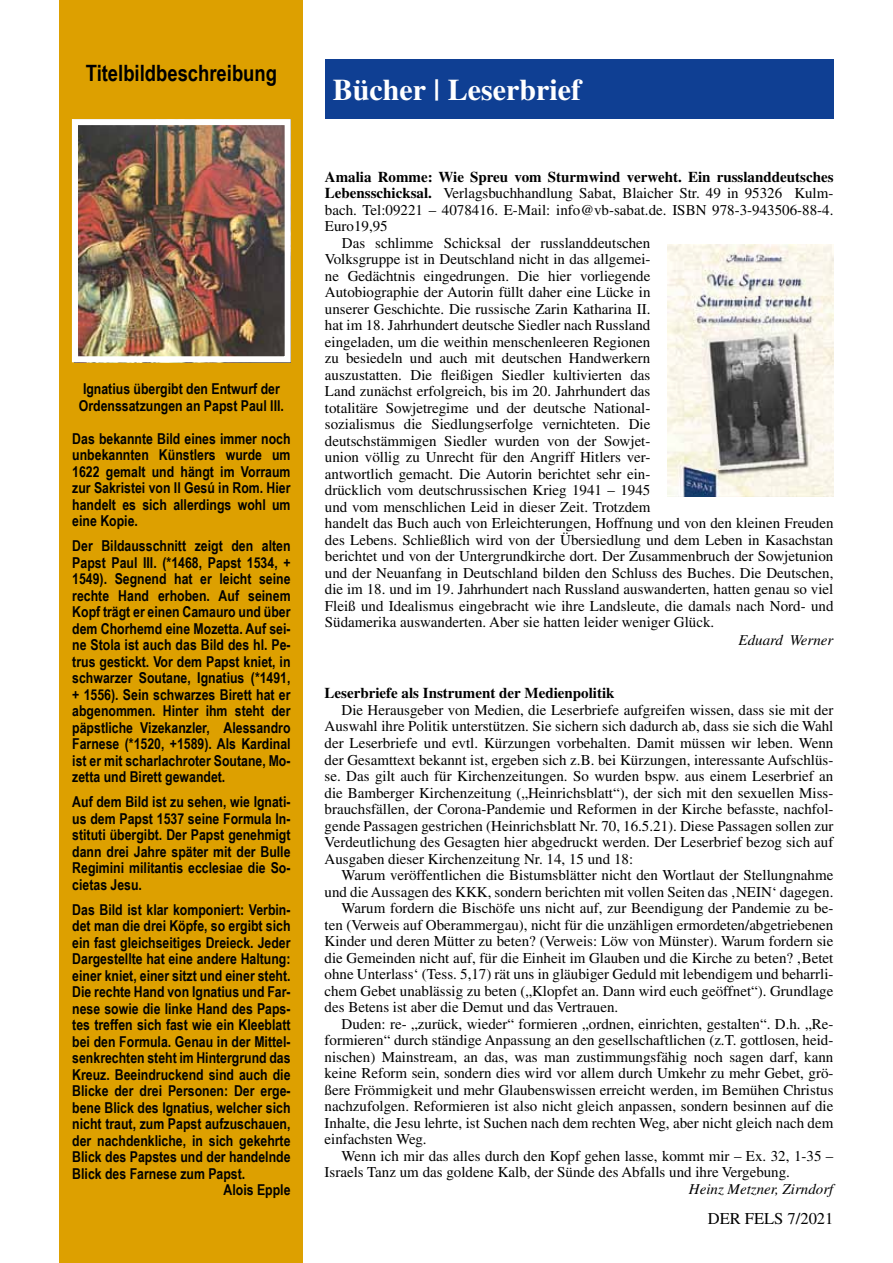
<style>
.page{position:relative;width:893px;height:1263px;background:#fff}
.page>*{position:absolute;margin:0;border:0;box-sizing:border-box;transform-origin:0 0}
.t1{font:700 30px "Times";color:#fff}
.t2{font:700 22.5px "Arial Narrow";color:#000}
.t3{font:16.5px "Times";color:#000}
.t4{font:15px/16.5px "Times";color:#000;text-align:justify}
.t5{font:700 15px/16.5px "Arial Narrow";color:#000;text-align:justify}
.t6{font:700 15px "Times";color:#000}
.t7{font:italic 15px "Times";color:#000}
.s1{font-weight:700}
</style>
<div class="page">
<div style="left:60px;top:0;width:243px;height:1263px;background:#dda000"></div>
<div style="left:325px;top:60px;width:509px;height:59px;background:#0f3f93"></div>
<img style="left:79px;top:126px;width:205px;height:229px">
<div style="left:72px;top:119px;width:219px;height:243px;border:6px solid #fff"></div>
<img style="left:667px;top:244px;width:166px;height:252px">
<h2 class="t2" style="left:86px;top:60px;width:193px">Titelbildbeschreibung</h2>
<p class="t5" style="left:79px;top:380px;width:207px">Ignatius übergibt den Entwurf der<br>Ordenssatzungen an Papst Paul III.</p>
<p class="t5" style="left:72px;top:430px;width:220px">Das bekannte Bild eines immer noch unbekannten Künstlers wurde um 1622 gemalt und hängt im Vorraum zur Sakristei von Il Gesú in Rom. Hier handelt es sich allerdings wohl um eine Kopie.</p>
<p class="t5" style="left:72px;top:537px;width:220px">Der Bildausschnitt zeigt den alten Papst Paul III. (*1468, Papst 1534, + 1549). Segnend hat er leicht seine rechte Hand erhoben. Auf seinem Kopf trägt er einen Camauro und über dem Chorhemd eine Mozetta. Auf sei&shy;ne Stola ist auch das Bild des hl. Pe&shy;trus gestickt. Vor dem Papst kniet, in schwarzer Soutane, Ignatius (*1491, + 1556). Sein schwarzes Birett hat er abgenommen. Hinter ihm steht der päpstliche Vizekanzler, Alessandro Farnese (*1520, +1589). Als Kardinal ist er mit scharlachroter Soutane, Mo&shy;zetta und Birett gewandet.</p>
<p class="t5" style="left:72px;top:793px;width:220px">Auf dem Bild ist zu sehen, wie Ignati&shy;us dem Papst 1537 seine Formula In&shy;stituti übergibt. Der Papst genehmigt dann drei Jahre später mit der Bulle Regimini militantis ecclesiae die So&shy;cietas Jesu.</p>
<p class="t5" style="left:72px;top:901px;width:220px">Das Bild ist klar komponiert: Verbin-</p>
<p class="t5" style="left:72px;top:917px;width:220px">det man die drei Köpfe, so ergibt sich</p>
<p class="t5" style="left:72px;top:934px;width:220px">ein fast gleichseitiges Dreieck. Jeder</p>
<p class="t5" style="left:72px;top:950px;width:220px">Dargestellte hat eine andere Haltung:</p>
<p class="t5" style="left:72px;top:967px;width:220px">einer kniet, einer sitzt und einer steht.</p>
<p class="t5" style="left:72px;top:983px;width:220px">Die rechte Hand von Ignatius und Far-</p>
<p class="t5" style="left:72px;top:1000px;width:220px">nese sowie die linke Hand des Paps-</p>
<p class="t5" style="left:72px;top:1016px;width:220px">tes treffen sich fast wie ein Kleeblatt</p>
<p class="t5" style="left:72px;top:1033px;width:220px">bei den Formula. Genau in der Mittel-</p>
<p class="t5" style="left:72px;top:1049px;width:220px">senkrechten steht im Hintergrund das</p>
<p class="t5" style="left:72px;top:1066px;width:220px">Kreuz. Beeindruckend sind auch die</p>
<p class="t5" style="left:72px;top:1082px;width:220px">Blicke der drei Personen: Der erge-</p>
<p class="t5" style="left:72px;top:1099px;width:220px">bene Blick des Ignatius, welcher sich</p>
<p class="t5" style="left:72px;top:1115px;width:220px">nicht traut, zum Papst aufzuschauen,</p>
<p class="t5" style="left:72px;top:1132px;width:220px">der nachdenkliche, in sich gekehrte</p>
<p class="t5" style="left:72px;top:1148px;width:220px">Blick des Papstes und der handelnde</p>
<p class="t5" style="left:72px;top:1165px;width:174px">Blick des Farnese zum Papst.</p>
<p class="t5" style="left:224px;top:1181px;width:68px">Alois Epple</p>
<h1 class="t1" style="left:333px;top:72px;width:250px">Bücher | Leserbrief</h1>
<p class="t6" style="left:325px;top:168px;width:510px">Amalia Romme: Wie Spreu vom Sturmwind verweht. Ein russlanddeutsches</p>
<p class="t4" style="left:325px;top:185px;width:510px"><span class="s1">Lebensschicksal.</span> Verlagsbuchhandlung Sabat, Blaicher Str. 49 in 95326 Kulm-</p>
<p class="t4" style="left:325px;top:201px;width:510px">bach. Tel:09221 – 4078416. E-Mail: info@vb-sabat.de. ISBN 978-3-943506-88-4.</p>
<p class="t4" style="left:325px;top:218px;width:64px">Euro19,95</p>
<p class="t4" style="left:342px;top:234px;width:310px">Das schlimme Schicksal der russlanddeutschen</p>
<p class="t4" style="left:325px;top:251px;width:327px">Volksgruppe ist in Deutschland nicht in das allgemei-</p>
<p class="t4" style="left:325px;top:267px;width:327px">ne Gedächtnis eingedrungen. Die hier vorliegende</p>
<p class="t4" style="left:325px;top:284px;width:327px">Autobiographie der Autorin füllt daher eine Lücke in</p>
<p class="t4" style="left:325px;top:300px;width:327px">unserer Geschichte. Die russische Zarin Katharina II.</p>
<p class="t4" style="left:325px;top:317px;width:327px">hat im 18. Jahrhundert deutsche Siedler nach Russland</p>
<p class="t4" style="left:325px;top:333px;width:327px">eingeladen, um die weithin menschenleeren Regionen</p>
<p class="t4" style="left:325px;top:350px;width:327px">zu besiedeln und auch mit deutschen Handwerkern</p>
<p class="t4" style="left:325px;top:366px;width:327px">auszustatten. Die fleißigen Siedler kultivierten das</p>
<p class="t4" style="left:325px;top:383px;width:327px">Land zunächst erfolgreich, bis im 20. Jahrhundert das</p>
<p class="t4" style="left:325px;top:399px;width:327px">totalitäre Sowjetregime und der deutsche National-</p>
<p class="t4" style="left:325px;top:416px;width:327px">sozialismus die Siedlungserfolge vernichteten. Die</p>
<p class="t4" style="left:325px;top:432px;width:327px">deutschstämmigen Siedler wurden von der Sowjet-</p>
<p class="t4" style="left:325px;top:449px;width:327px">union völlig zu Unrecht für den Angriff Hitlers ver-</p>
<p class="t4" style="left:325px;top:465px;width:327px">antwortlich gemacht. Die Autorin berichtet sehr ein-</p>
<p class="t4" style="left:325px;top:482px;width:327px">drücklich vom deutschrussischen Krieg 1941 – 1945</p>
<p class="t4" style="left:325px;top:498px;width:327px">und vom menschlichen Leid in dieser Zeit. Trotzdem</p>
<p class="t4" style="left:325px;top:515px;width:510px">handelt das Buch auch von Erleichterungen, Hoffnung und von den kleinen Freuden</p>
<p class="t4" style="left:325px;top:531px;width:510px">des Lebens. Schließlich wird von der Übersiedlung und dem Leben in Kasachstan</p>
<p class="t4" style="left:325px;top:548px;width:510px">berichtet und von der Untergrundkirche dort. Der Zusammenbruch der Sowjetunion</p>
<p class="t4" style="left:325px;top:564px;width:510px">und der Neuanfang in Deutschland bilden den Schluss des Buches. Die Deutschen,</p>
<p class="t4" style="left:325px;top:581px;width:510px">die im 18. und im 19. Jahrhundert nach Russland auswanderten, hatten genau so viel</p>
<p class="t4" style="left:325px;top:597px;width:510px">Fleiß und Idealismus eingebracht wie ihre Landsleute, die damals nach Nord- und</p>
<p class="t4" style="left:325px;top:614px;width:391px">Südamerika auswanderten. Aber sie hatten leider weniger Glück.</p>
<p class="t7" style="left:738px;top:632px;width:96px">Eduard Werner</p>
<p class="t6" style="left:325px;top:684px;width:291px">Leserbriefe als Instrument der Medienpolitik</p>
<p class="t4" style="left:325px;top:702px;width:510px;text-indent:17px">Die Herausgeber von Medien, die Leserbriefe aufgreifen wissen, dass sie mit der Auswahl ihre Politik unterstützen. Sie sichern sich dadurch ab, dass sie sich die Wahl der Leserbriefe und evtl. Kürzungen vorbehalten. Damit müssen wir leben. Wenn der Gesamttext bekannt ist, ergeben sich z.B. bei Kürzungen, interessante Aufschlüs&shy;se. Das gilt auch für Kirchenzeitungen. So wurden bspw. aus einem Leserbrief an die Bamberger Kirchenzeitung („Heinrichsblatt“), der sich mit den sexuellen Miss&shy;brauchsfällen, der Corona-Pandemie und Reformen in der Kirche befasste, nachfol&shy;gende Passagen gestrichen (Heinrichsblatt Nr. 70, 16.5.21). Diese Passagen sollen zur Verdeutlichung des Gesagten hier abgedruckt werden. Der Leserbrief bezog sich auf Ausgaben dieser Kirchenzeitung Nr. 14, 15 und 18:</p>
<p class="t4" style="left:342px;top:867px;width:493px">Warum veröffentlichen die Bistumsblätter nicht den Wortlaut der Stellungnahme</p>
<p class="t4" style="left:325px;top:883px;width:510px">und die Aussagen des KKK, sondern berichten mit vollen Seiten das ‚NEIN‘ dagegen.</p>
<p class="t4" style="left:342px;top:900px;width:493px">Warum fordern die Bischöfe uns nicht auf, zur Beendigung der Pandemie zu be-</p>
<p class="t4" style="left:325px;top:916px;width:510px">ten (Verweis auf Oberammergau), nicht für die unzähligen ermordeten/abgetriebenen</p>
<p class="t4" style="left:325px;top:933px;width:510px">Kinder und deren Mütter zu beten? (Verweis: Löw von Münster). Warum fordern sie</p>
<p class="t4" style="left:325px;top:949px;width:510px">die Gemeinden nicht auf, für die Einheit im Glauben und die Kirche zu beten? ‚Betet</p>
<p class="t4" style="left:325px;top:966px;width:510px">ohne Unterlass‘ (Tess. 5,17) rät uns in gläubiger Geduld mit lebendigem und beharrli-</p>
<p class="t4" style="left:325px;top:982px;width:510px">chem Gebet unablässig zu beten („Klopfet an. Dann wird euch geöffnet“). Grundlage</p>
<p class="t4" style="left:325px;top:999px;width:295px">des Betens ist aber die Demut und das Vertrauen.</p>
<p class="t4" style="left:342px;top:1015px;width:493px">Duden: re- „zurück, wieder“ formieren „ordnen, einrichten, gestalten“. D.h. „Re-</p>
<p class="t4" style="left:325px;top:1032px;width:510px">formieren“ durch ständige Anpassung an den gesellschaftlichen (z.T. gottlosen, heid-</p>
<p class="t4" style="left:325px;top:1048px;width:510px">nischen) Mainstream, an das, was man zustimmungsfähig noch sagen darf, kann</p>
<p class="t4" style="left:325px;top:1065px;width:510px">keine Reform sein, sondern dies wird vor allem durch Umkehr zu mehr Gebet, grö-</p>
<p class="t4" style="left:325px;top:1081px;width:510px">ßere Frömmigkeit und mehr Glaubenswissen erreicht werden, im Bemühen Christus</p>
<p class="t4" style="left:325px;top:1098px;width:510px">nachzufolgen. Reformieren ist also nicht gleich anpassen, sondern besinnen auf die</p>
<p class="t4" style="left:325px;top:1114px;width:510px">Inhalte, die Jesu lehrte, ist Suchen nach dem rechten Weg, aber nicht gleich nach dem</p>
<p class="t4" style="left:325px;top:1131px;width:104px">einfachsten Weg.</p>
<p class="t4" style="left:342px;top:1147px;width:493px">Wenn ich mir das alles durch den Kopf gehen lasse, kommt mir – Ex. 32, 1-35 –</p>
<p class="t4" style="left:325px;top:1164px;width:467px">Israels Tanz um das goldene Kalb, der Sünde des Abfalls und ihre Vergebung.</p>
<p class="t7" style="left:689px;top:1180px;width:146px">Heinz Metzner, Zirndorf</p>
<p class="t3" style="left:708px;top:1209px;width:127px">DER FELS 7/2021</p>
</div>
